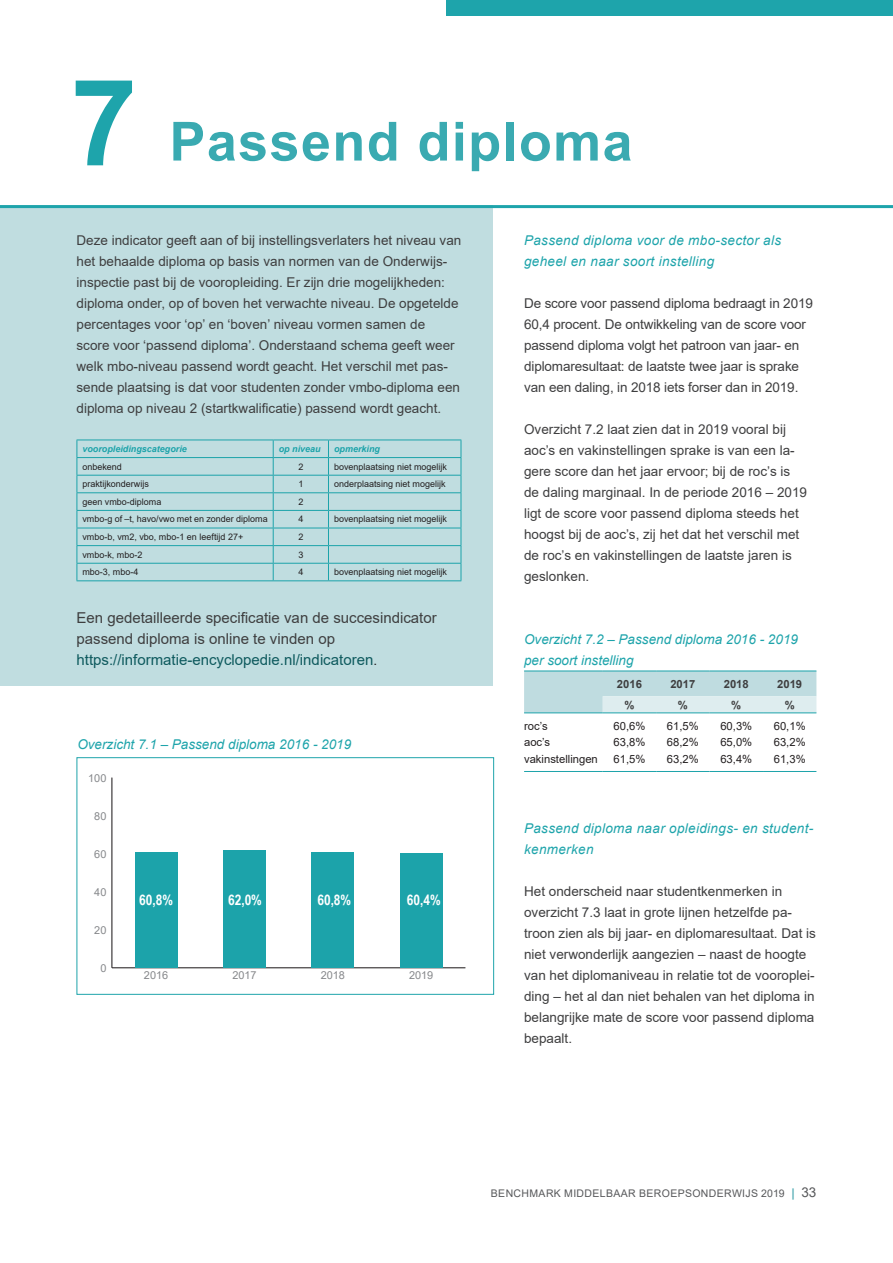
<style>
.page{position:relative;width:893px;height:1263px;background:#fff}
.page>*{position:absolute;margin:0;border:0;box-sizing:border-box;transform-origin:0 0}
.Heading_1{font:700 120px "Arial";color:#1ea4ab}
.kop{font:700 54px "Arial";letter-spacing:.025em;color:#3aaab1}
.hoofdtekst{font:15px/21px "Arial";color:#3e3e3f}
.t1{font:700 14.55px "Arial Narrow";color:#fff}
.hoofdtekst-2{font:13.5px/21px "Arial";color:#3e3e3f}
.subpar{font:italic 13.5px/21px "Arial";letter-spacing:.025em;color:#1ea4ab}
.tabelkop{font:italic 13.5px/21px "Arial";color:#1ea4ab}
.t2{font:11.25px "Arial";color:#231f20}
.t3{font:700 11.25px "Arial";color:#3e3e3f}
.t4{font:10.95px "Arial";color:#86888b}
.t5{font:10.5px "Arial";letter-spacing:.035em;color:#57585a}
.t6{font:9px "Arial";color:#231f20}
.t7{font:italic 700 9px "Arial";color:#1ca3aa}
.s1{color:#0e5a5e}
.s2{font-size:13.5px;color:#231f20}
.s3{font-weight:700;font-size:12px;color:#5cb1b8}
.s4{font-size:13.5px}
</style>
<div class="page">
<div style="left:446px;top:0;width:447px;height:16px;background:#1ea4ab"></div>
<div style="left:0;top:205px;width:493px;height:481px;background:#c0dde0"></div>
<hr style="left:0;top:205px;width:893px;height:3px;background:#1ea4ab">
<hr style="left:77px;top:440px;width:196px;height:1px;background:#1ca3aa">
<hr style="left:273px;top:440px;width:55px;height:1px;background:#1ca3aa">
<hr style="left:328px;top:440px;width:133px;height:1px;background:#1ca3aa">
<hr style="left:77px;top:457px;width:196px;height:1px;background:#1ca3aa">
<hr style="left:273px;top:457px;width:55px;height:1px;background:#1ca3aa">
<hr style="left:328px;top:457px;width:133px;height:1px;background:#1ca3aa">
<hr style="left:77px;top:475px;width:196px;height:1px;background:#1ca3aa">
<hr style="left:273px;top:475px;width:55px;height:1px;background:#1ca3aa">
<hr style="left:328px;top:475px;width:133px;height:1px;background:#1ca3aa">
<hr style="left:77px;top:492px;width:196px;height:1px;background:#1ca3aa">
<hr style="left:273px;top:492px;width:55px;height:1px;background:#1ca3aa">
<hr style="left:328px;top:492px;width:133px;height:1px;background:#1ca3aa">
<hr style="left:77px;top:510px;width:196px;height:1px;background:#1ca3aa">
<hr style="left:273px;top:510px;width:55px;height:1px;background:#1ca3aa">
<hr style="left:328px;top:510px;width:133px;height:1px;background:#1ca3aa">
<hr style="left:77px;top:528px;width:196px;height:1px;background:#1ca3aa">
<hr style="left:273px;top:528px;width:55px;height:1px;background:#1ca3aa">
<hr style="left:328px;top:528px;width:133px;height:1px;background:#1ca3aa">
<hr style="left:77px;top:545px;width:196px;height:1px;background:#1ca3aa">
<hr style="left:273px;top:545px;width:55px;height:1px;background:#1ca3aa">
<hr style="left:328px;top:545px;width:133px;height:1px;background:#1ca3aa">
<hr style="left:77px;top:563px;width:196px;height:1px;background:#1ca3aa">
<svg style="left:77px;top:440px;width:1px;height:140px"></svg>
<hr style="left:273px;top:563px;width:55px;height:1px;background:#1ca3aa">
<svg style="left:273px;top:440px;width:1px;height:140px"></svg>
<hr style="left:328px;top:563px;width:133px;height:1px;background:#1ca3aa">
<svg style="left:328px;top:440px;width:1px;height:140px"></svg>
<svg style="left:461px;top:440px;width:1px;height:140px"></svg>
<hr style="left:77px;top:580px;width:196px;height:1px;background:#1ca3aa">
<hr style="left:273px;top:580px;width:55px;height:1px;background:#1ca3aa">
<hr style="left:328px;top:580px;width:133px;height:1px;background:#1ca3aa">
<svg style="left:524px;top:672px;width:292px;height:40px;background:#c8e1e4"></svg>
<hr style="left:524px;top:712px;width:79px;height:1px;background:#1ca3aa">
<hr style="left:603px;top:712px;width:53px;height:1px;background:#1ca3aa">
<hr style="left:656px;top:712px;width:54px;height:1px;background:#1ca3aa">
<hr style="left:710px;top:712px;width:53px;height:1px;background:#1ca3aa">
<hr style="left:763px;top:712px;width:53px;height:1px;background:#1ca3aa">
<hr style="left:524px;top:771px;width:79px;height:1px;background:#1ea4ab">
<hr style="left:603px;top:771px;width:53px;height:1px;background:#1ea4ab">
<hr style="left:656px;top:771px;width:54px;height:1px;background:#1ea4ab">
<hr style="left:710px;top:771px;width:53px;height:1px;background:#1ea4ab">
<hr style="left:763px;top:771px;width:53px;height:1px;background:#1ea4ab">
<hr style="left:524px;top:671px;width:79px;height:1px;background:#1ca3aa">
<hr style="left:603px;top:671px;width:53px;height:1px;background:#1ca3aa">
<hr style="left:656px;top:671px;width:54px;height:1px;background:#1ca3aa">
<hr style="left:710px;top:671px;width:53px;height:1px;background:#1ca3aa">
<hr style="left:763px;top:671px;width:53px;height:1px;background:#1ca3aa">
<hr style="left:112px;top:967px;width:353px;height:1px;background:#231f20">
<hr style="left:112px;top:777px;width:1px;height:191px;background:#231f20">
<div style="left:135px;top:852px;width:42px;height:116px;background:#1ca3aa"></div>
<div style="left:223px;top:850px;width:43px;height:118px;background:#1ca3aa"></div>
<div style="left:312px;top:852px;width:42px;height:116px;background:#1ca3aa"></div>
<div style="left:400px;top:853px;width:42px;height:115px;background:#1ca3aa"></div>
<div style="left:77px;top:757px;width:417px;height:238px;border:1px solid #1ea4ab"></div>
<p class="Heading_1" style="left:71px;top:39px;width:68px">7</p>
<p class="kop" style="left:169px;top:104px;width:465px">Passend diploma</p>
<p class="hoofdtekst-2" style="left:77px;top:229px;width:386px">Deze indicator geeft aan of bij instellingsverlaters het niveau van het behaalde diploma op basis van normen van de Onderwijs&shy;inspectie past bij de vooropleiding. Er zijn drie mogelijkheden: diploma onder, op of boven het verwachte niveau. De opgetelde percentages voor ‘op’ en ‘boven’ niveau vormen samen de score voor ‘passend diploma’. Onderstaand schema geeft weer welk mbo-niveau passend wordt geacht. Het verschil met pas&shy;sende plaatsing is dat voor studenten zonder vmbo-diploma een diploma op niveau 2 (startkwalificatie) passend wordt geacht.</p>
<p class="t7" style="left:82px;top:443px;width:106px">vooropleidingscategorie</p>
<p class="t7" style="left:279px;top:443px;width:44px">op niveau</p>
<p class="t7" style="left:334px;top:443px;width:48px">opmerking</p>
<p class="t6" style="left:82px;top:460px;width:41px">onbekend</p>
<p class="t6" style="left:298px;top:460px;width:7px">2</p>
<p class="t6" style="left:334px;top:460px;width:115px">bovenplaatsing niet mogelijk</p>
<p class="t6" style="left:82px;top:478px;width:68px">praktijkonderwijs</p>
<p class="t6" style="left:298px;top:478px;width:7px">1</p>
<p class="t6" style="left:334px;top:478px;width:113px">onderplaatsing niet mogelijk</p>
<p class="t6" style="left:82px;top:495px;width:81px">geen vmbo-diploma</p>
<p class="t6" style="left:298px;top:495px;width:7px">2</p>
<p class="t6" style="left:82px;top:513px;width:187px">vmbo-g of –t, havo/vwo met en zonder diploma</p>
<p class="t6" style="left:298px;top:513px;width:7px">4</p>
<p class="t6" style="left:334px;top:513px;width:115px">bovenplaatsing niet mogelijk</p>
<p class="t6" style="left:82px;top:531px;width:162px">vmbo-b, vm2, vbo, mbo-1 en leeftijd 27+</p>
<p class="t6" style="left:298px;top:531px;width:7px">2</p>
<p class="t6" style="left:82px;top:548px;width:62px">vmbo-k, mbo-2</p>
<p class="t6" style="left:298px;top:548px;width:7px">3</p>
<p class="t6" style="left:82px;top:566px;width:58px">mbo-3, mbo-4</p>
<p class="t6" style="left:298px;top:566px;width:7px">4</p>
<p class="t6" style="left:334px;top:566px;width:115px">bovenplaatsing niet mogelijk</p>
<p class="hoofdtekst" style="left:77px;top:607px;width:362px">Een gedetailleerde specificatie van de succesindicator passend diploma is online te vinden op <span class="s1">https://informatie-encyclopedie.nl/indicatoren</span><span class="s2">.</span></p>
<p class="tabelkop" style="left:77px;top:733px;width:275px">Overzicht 7.1 – Passend diploma 2016 - 2019</p>
<p class="t4" style="left:88px;top:770px;width:20px">100</p>
<p class="t4" style="left:94px;top:808px;width:14px">80</p>
<p class="t4" style="left:94px;top:847px;width:14px">60</p>
<p class="t4" style="left:94px;top:885px;width:14px">40</p>
<p class="t4" style="left:94px;top:923px;width:14px">20</p>
<p class="t4" style="left:100px;top:961px;width:8px">0</p>
<p class="t1" style="left:139px;top:889px;width:35px">60,8%</p>
<p class="t1" style="left:228px;top:889px;width:35px">62,0%</p>
<p class="t1" style="left:317px;top:889px;width:35px">60,8%</p>
<p class="t1" style="left:407px;top:889px;width:35px">60,4%</p>
<p class="t4" style="left:144px;top:968px;width:26px">2016</p>
<p class="t4" style="left:232px;top:968px;width:26px">2017</p>
<p class="t4" style="left:321px;top:968px;width:26px">2018</p>
<p class="t4" style="left:409px;top:968px;width:26px">2019</p>
<p class="subpar" style="left:524px;top:229px;width:259px">Passend diploma voor de mbo-sector als geheel en naar soort instelling</p>
<p class="hoofdtekst-2" style="left:524px;top:292px;width:290px">De score voor passend diploma bedraagt in 2019<br>60,4 procent. De ontwikkeling van de score voor passend diploma volgt het patroon van jaar- en diplomaresultaat: de laatste twee jaar is sprake van een daling, in 2018 iets forser dan in 2019.</p>
<p class="hoofdtekst-2" style="left:524px;top:418px;width:284px">Overzicht 7.2 laat zien dat in 2019 vooral bij aoc’s en vakinstellingen sprake is van een la&shy;gere score dan het jaar ervoor; bij de roc’s is de daling marginaal. In de periode 2016 – 2019 ligt de score voor passend diploma steeds het hoogst bij de aoc’s, zij het dat het verschil met de roc’s en vakinstellingen de laatste jaren is geslonken.</p>
<p class="tabelkop" style="left:524px;top:628px;width:275px">Overzicht 7.2 – Passend diploma 2016 - 2019 per soort instelling</p>
<p class="t3" style="left:617px;top:676px;width:27px">2016</p>
<p class="t3" style="left:670px;top:676px;width:27px">2017</p>
<p class="t3" style="left:724px;top:676px;width:27px">2018</p>
<p class="t3" style="left:777px;top:676px;width:27px">2019</p>
<p class="t3" style="left:624px;top:697px;width:12px">%</p>
<p class="t3" style="left:678px;top:697px;width:12px">%</p>
<p class="t3" style="left:731px;top:697px;width:12px">%</p>
<p class="t3" style="left:785px;top:697px;width:12px">%</p>
<p class="t2" style="left:524px;top:718px;width:25px">roc’s</p>
<p class="t2" style="left:613px;top:718px;width:33px">60,6%</p>
<p class="t2" style="left:667px;top:718px;width:33px">61,5%</p>
<p class="t2" style="left:720px;top:718px;width:33px">60,3%</p>
<p class="t2" style="left:774px;top:718px;width:33px">60,1%</p>
<p class="t2" style="left:524px;top:734px;width:28px">aoc’s</p>
<p class="t2" style="left:613px;top:734px;width:33px">63,8%</p>
<p class="t2" style="left:667px;top:734px;width:33px">68,2%</p>
<p class="t2" style="left:720px;top:734px;width:33px">65,0%</p>
<p class="t2" style="left:774px;top:734px;width:33px">63,2%</p>
<p class="t2" style="left:524px;top:751px;width:75px">vakinstellingen</p>
<p class="t2" style="left:613px;top:751px;width:33px">61,5%</p>
<p class="t2" style="left:667px;top:751px;width:33px">63,2%</p>
<p class="t2" style="left:720px;top:751px;width:33px">63,4%</p>
<p class="t2" style="left:774px;top:751px;width:33px">61,3%</p>
<p class="subpar" style="left:524px;top:817px;width:291px">Passend diploma naar opleidings- en student&shy;kenmerken</p>
<p class="hoofdtekst-2" style="left:524px;top:880px;width:293px">Het onderscheid naar studentkenmerken in overzicht 7.3 laat in grote lijnen hetzelfde pa&shy;troon zien als bij jaar- en diplomaresultaat. Dat is niet verwonderlijk aangezien – naast de hoogte van het diplomaniveau in relatie tot de vooroplei&shy;ding – het al dan niet behalen van het diploma in belangrijke mate de score voor passend diploma bepaalt.</p>
<p class="t5" style="left:491px;top:1186px;width:327px">BENCHMARK MIDDELBAAR BEROEPSONDERWIJS 2019 <span class="s3">|</span> <span class="s4">33</span></p>
</div>
